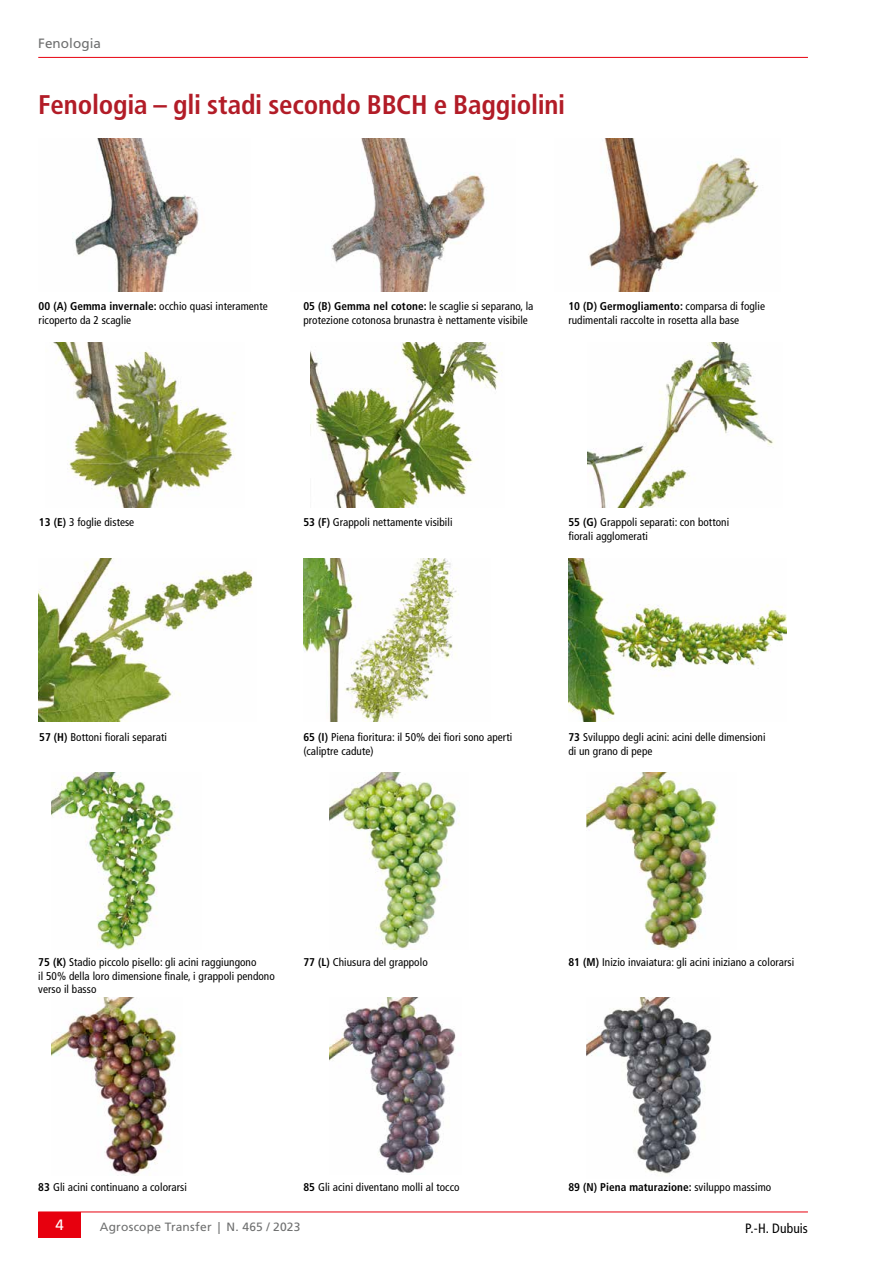
<style>
.page{position:relative;width:893px;height:1263px;background:#fff}
.page>*{position:absolute;margin:0;border:0;box-sizing:border-box;transform-origin:0 0}
.t1{font:700 condensed 27px "Frutiger LT Std";letter-spacing:-.005em;color:#b21c27}
.t2{font:15px "Frutiger LT Std";color:#fff}
.t3{font:condensed 13.5px "Frutiger LT Std";letter-spacing:.01em;color:#000}
.t4{font:13.5px "Frutiger LT Std";letter-spacing:.005em;color:#6f7070}
.t5{font:12px "Frutiger LT Std";letter-spacing:.015em;color:#6f7070}
.t6{font:condensed 11.25px/13.5px "Frutiger LT Std";letter-spacing:.005em;color:#000}
.t7{font:700 condensed 11.25px "Frutiger LT Std";letter-spacing:.005em;color:#000}
.s1{font-weight:700}
.s2{font-weight:400}
</style>
<div class="page">
<hr style="left:38px;top:57px;width:770px;height:1px;background:#e7000e">
<hr style="left:38px;top:1211px;width:770px;height:1px;background:#e7000e">
<div style="left:38px;top:1212px;width:43px;height:25px;background:#e7000e"></div>
<img style="left:53px;top:342px;width:183px;height:165px">
<img style="left:588px;top:342px;width:186px;height:165px">
<img style="left:311px;top:342px;width:192px;height:165px">
<img style="left:75px;top:138px;width:124px;height:153px">
<img style="left:588px;top:138px;width:171px;height:153px">
<img style="left:331px;top:138px;width:155px;height:153px">
<img style="left:51px;top:998px;width:125px;height:178px">
<img style="left:329px;top:998px;width:127px;height:175px">
<img style="left:587px;top:998px;width:125px;height:176px">
<img style="left:51px;top:772px;width:128px;height:177px">
<img style="left:587px;top:772px;width:131px;height:177px">
<img style="left:329px;top:772px;width:131px;height:178px">
<img style="left:38px;top:558px;width:215px;height:163px">
<img style="left:568px;top:558px;width:219px;height:163px">
<img style="left:303px;top:558px;width:156px;height:163px">
<p class="t4" style="left:38px;top:36px;width:64px">Fenologia</p>
<h1 class="t1" style="left:38px;top:89px;width:529px">Fenologia – gli stadi secondo BBCH e Baggiolini</h1>
<p class="t6" style="left:39px;top:300px;width:231px"><span class="s1">00 (A) Gemma invernale:</span> occhio quasi interamente ricoperto da 2 scaglie</p>
<p class="t6" style="left:303px;top:300px;width:232px"><span class="s1">05 (B) Gemma nel cotone:</span> le scaglie si separano, la protezione cotonosa brunastra è nettamente visibile</p>
<p class="t6" style="left:568px;top:300px;width:198px"><span class="s1">10 (D) Germogliamento:</span> comparsa di foglie rudimentali raccolte in rosetta alla base</p>
<p class="t6" style="left:39px;top:516px;width:97px"><span class="s1">13 (E)</span> 3 foglie distese</p>
<p class="t6" style="left:303px;top:516px;width:151px"><span class="s1">53 (F)</span> Grappoli nettamente visibili</p>
<p class="t6" style="left:568px;top:516px;width:162px"><span class="s1">55 (G)</span> Grappoli separati: con bottoni fiorali agglomerati</p>
<p class="t6" style="left:39px;top:730px;width:129px"><span class="s1">57 (H)</span> Bottoni fiorali separati</p>
<p class="t6" style="left:568px;top:731px;width:199px"><span class="s1">73</span> Sviluppo degli acini: acini delle dimensioni di un grano di pepe</p>
<p class="t6" style="left:303px;top:731px;width:210px"><span class="s1">65 (I)</span> Piena fioritura: il 50% dei fiori sono aperti (caliptre cadute)</p>
<p class="t6" style="left:38px;top:955px;width:238px"><span class="s1">75 (K)</span> Stadio piccolo pisello: gli acini raggiungono<br>il 50% della loro dimensione finale, i grappoli pendono verso il basso</p>
<p class="t6" style="left:303px;top:955px;width:126px"><span class="s1">77 (L)</span> Chiusura del grappolo</p>
<p class="t6" style="left:568px;top:955px;width:227px"><span class="s1">81 (M)</span> Inizio invaiatura: gli acini iniziano a colorarsi</p>
<p class="t6" style="left:38px;top:1181px;width:150px"><span class="s1">83</span> Gli acini continuano a colorarsi</p>
<p class="t6" style="left:303px;top:1181px;width:158px"><span class="s1">85</span> Gli acini diventano molli al tocco</p>
<p class="t7" style="left:568px;top:1181px;width:204px">89 (N) Piena maturazione: <span class="s2">sviluppo massimo</span></p>
<h2 class="t2" style="left:55px;top:1216px;width:10px">4</h2>
<p class="t5" style="left:100px;top:1219px;width:202px">Agroscope Transfer | N. 465 / 2023</p>
<p class="t3" style="left:745px;top:1220px;width:64px">P.-H. Dubuis</p>
</div>
